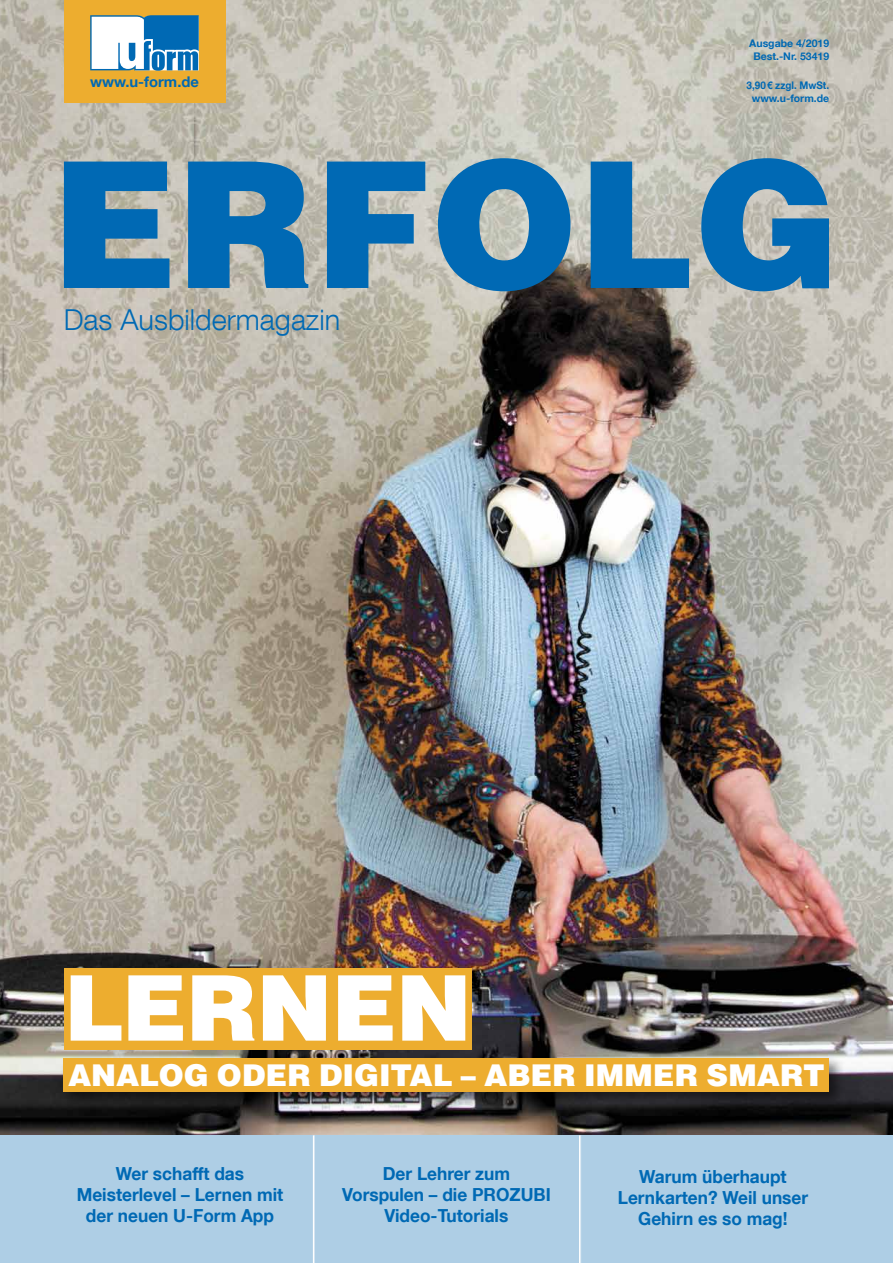
<style>
.page{position:relative;width:893px;height:1263px;background:#fff}
.page>*{position:absolute;margin:0;border:0;box-sizing:border-box;transform-origin:0 0}
.t1{font:900 175.5px "Helvetica";color:#0069b4}
.t2{font:900 90.6px "Helvetica";letter-spacing:-.005em;color:#fff}
.t3{font:900 30px "Helvetica";color:#fff}
.t4{font:300 28.8px "Helvetica Neue LT Com";color:#0069b4}
.t5{font:700 18px/21px "Helvetica Neue LT Com";color:#0069b4;text-align:center;scale:.96 1}
.t6{font:700 14.7px "Helvetica Neue LT Com";color:#0069b4}
.t7{font:700 10.5px/12.6px "Helvetica Neue LT Com";color:#0069b4;text-align:center;scale:.94 1}
.t8{font:700 10.5px/12.6px "Helvetica Neue LT Com";color:#0069b4;text-align:center}
</style>
<div class="page">
<img style="left:0;top:0;width:893px;height:1135px">
<div style="left:64px;top:0;width:161px;height:102px;background:#edad2f"></div>
<div style="left:0;top:1135px;width:893px;height:128px;background:#aecee5"></div>
<svg style="left:90px;top:15px;width:109px;height:56px;background:#80b3d5"></svg>
<hr style="left:314px;top:1135px;width:1px;height:128px;background:#d4e4f1">
<hr style="left:313px;top:1135px;width:1px;height:128px;background:#fff">
<hr style="left:580px;top:1135px;width:1px;height:128px;background:#dce9f3">
<hr style="left:579px;top:1135px;width:1px;height:128px;background:#fff">
<div style="left:64px;top:968px;width:408px;height:81px;background:#edad2f"></div>
<div style="left:60px;top:1055px;width:785px;height:53px;background:#000;opacity:.5"></div>
<div style="left:64px;top:1058px;width:765px;height:34px;background:#edad2f"></div>
<p class="t6" style="left:90px;top:72px;width:110px">www.u-form.de</p>
<p class="t8" style="left:749px;top:37px;width:81px">Ausgabe 4/2019<br>Best.-Nr. 53419</p>
<p class="t7" style="left:747px;top:79px;width:89px">3,90€ zzgl. MwSt. www.u-form.de</p>
<h1 class="t1" style="left:51px;top:110px;width:792px">ERFOLG</h1>
<h3 class="t4" style="left:64px;top:303px;width:278px">Das Ausbildermagazin</h3>
<h2 class="t2" style="left:64px;top:949px;width:409px">LERNEN</h2>
<h3 class="t3" style="left:68px;top:1055px;width:758px">ANALOG ODER DIGITAL – ABER IMMER SMART</h3>
<p class="t5" style="left:77px;top:1163px;width:217px">Wer schafft das<br>Meisterlevel – Lernen mit der neuen U-Form App</p>
<p class="t5" style="left:342px;top:1163px;width:219px">Der Lehrer zum<br>Vorspulen – die PROZUBI<br>Video-Tutorials</p>
<p class="t5" style="left:618px;top:1165px;width:200px">Warum überhaupt<br>Lernkarten? Weil unser<br>Gehirn es so mag!</p>
</div>
